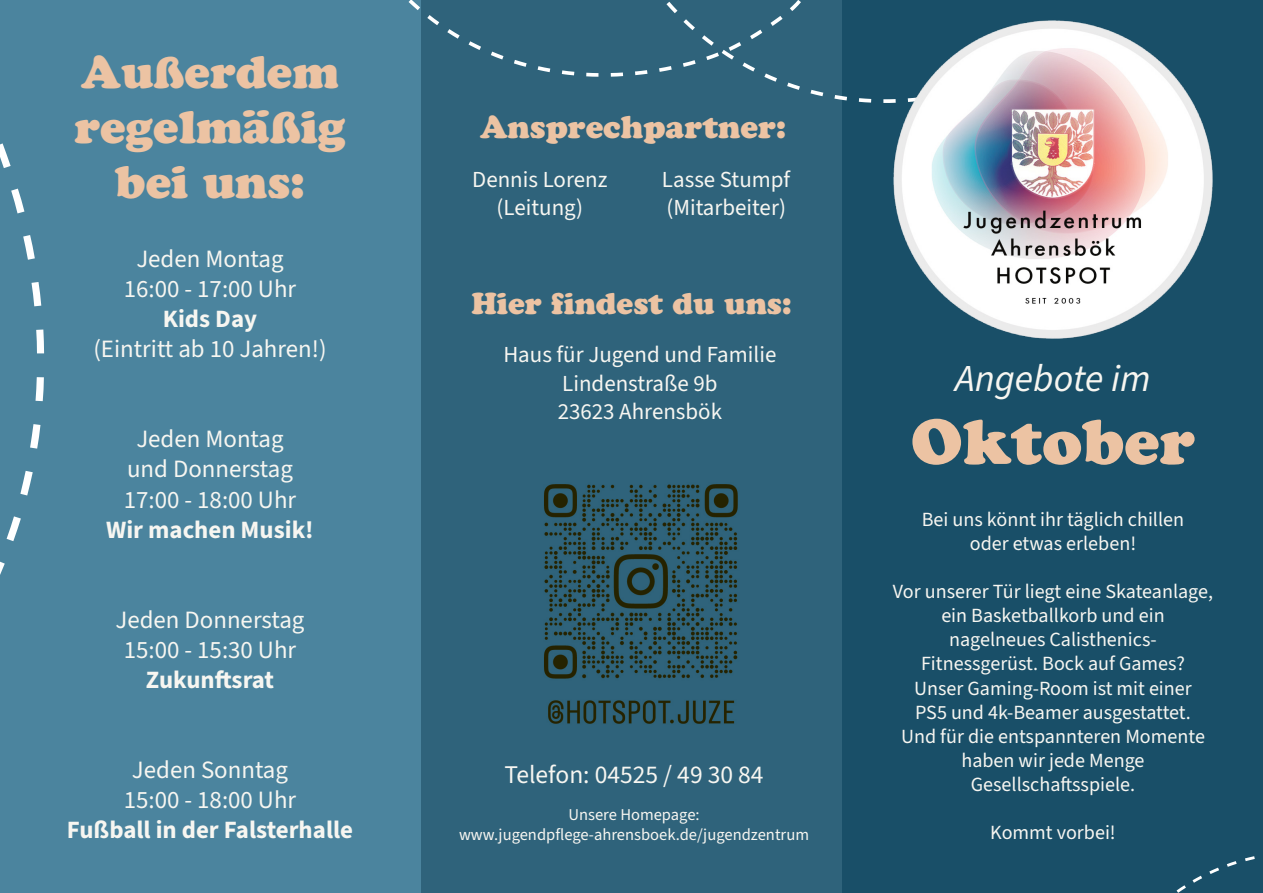
<style>
.page{position:relative;width:1263px;height:893px;background:#fff}
.page>*{position:absolute;margin:0;border:0;box-sizing:border-box;transform-origin:0 0}
.t1{font:63.3px "Cooper Black Std";color:#ecc3a3}
.t2{font:45.75px/54.9px "Cooper Black Std";color:#ecc3a3;text-align:center}
.t3{font:italic 38.1px "Source Sans 3";color:#f7f6f1}
.t4{font:31.65px "Cooper Black Std";color:#ecc3a3}
.t5{font:30.15px "Cooper Black Std";color:#ecc3a3}
.t6{font:25.5px "Source Sans 3";color:#f7f6f1}
.t7{font:24.9px/30px "Source Sans 3";color:#f7f6f1;text-align:center}
.t8{font:700 24.9px "Source Sans 3";color:#f7f6f1}
.t9{font:22.95px/28.5px "Source Sans 3";color:#f7f6f1;text-align:center}
.t10{font:20.1px/24.2px "Source Sans 3";color:#f7f6f1;text-align:center}
.t11{font:16.5px/20.5px "Source Sans 3";color:#f7f6f1;text-align:center}
</style>
<div class="page">
<div style="left:0;top:0;width:420px;height:893px;background:#4b849e"></div>
<div style="left:421px;top:0;width:420px;height:893px;background:#2f637b"></div>
<div style="left:843px;top:0;width:420px;height:893px;background:#194f68"></div>
<svg style="left:883px;top:99px;width:10px;height:4px"></svg>
<svg style="left:859px;top:98px;width:12px;height:5px"></svg>
<svg style="left:834px;top:95px;width:13px;height:5px"></svg>
<svg style="left:810px;top:90px;width:13px;height:6px"></svg>
<svg style="left:683px;top:60px;width:13px;height:7px"></svg>
<svg style="left:514px;top:60px;width:13px;height:7px"></svg>
<svg style="left:468px;top:41px;width:13px;height:9px"></svg>
<svg style="left:491px;top:52px;width:12px;height:7px"></svg>
<svg style="left:538px;top:66px;width:12px;height:6px"></svg>
<svg style="left:409px;top:0;width:11px;height:10px"></svg>
<svg style="left:427px;top:15px;width:12px;height:10px"></svg>
<svg style="left:447px;top:29px;width:13px;height:10px"></svg>
<svg style="left:659px;top:66px;width:13px;height:6px"></svg>
<svg style="left:635px;top:70px;width:12px;height:5px"></svg>
<svg style="left:683px;top:19px;width:12px;height:11px"></svg>
<svg style="left:702px;top:0;width:99px;height:90px"></svg>
<svg style="left:611px;top:73px;width:12px;height:4px"></svg>
<svg style="left:586px;top:73px;width:12px;height:4px"></svg>
<svg style="left:562px;top:70px;width:12px;height:5px"></svg>
<svg style="left:666px;top:2px;width:11px;height:11px"></svg>
<svg style="left:36px;top:377px;width:8px;height:24px"></svg>
<svg style="left:20px;top:471px;width:13px;height:24px"></svg>
<svg style="left:30px;top:424px;width:10px;height:25px"></svg>
<svg style="left:36px;top:329px;width:8px;height:24px"></svg>
<svg style="left:0;top:561px;width:5px;height:14px"></svg>
<svg style="left:7px;top:516px;width:14px;height:25px"></svg>
<svg style="left:0;top:143px;width:11px;height:25px"></svg>
<svg style="left:11px;top:189px;width:13px;height:24px"></svg>
<svg style="left:23px;top:235px;width:12px;height:25px"></svg>
<svg style="left:32px;top:282px;width:9px;height:24px"></svg>
<svg style="left:1209px;top:868px;width:10px;height:6px"></svg>
<svg style="left:1245px;top:856px;width:10px;height:5px"></svg>
<svg style="left:1227px;top:861px;width:10px;height:6px"></svg>
<svg style="left:1192px;top:876px;width:10px;height:7px"></svg>
<svg style="left:1176px;top:885px;width:10px;height:8px"></svg>
<img style="left:874px;top:0;width:358px;height:359px;border-radius:179px">
<img style="left:544px;top:484px;width:194px;height:240px">
<h2 class="t2" style="left:74px;top:44px;width:273px">Außerdem regelmäßig bei uns:</h2>
<p class="t7" style="left:124px;top:244px;width:174px">Jeden Montag<br>16:00 - 17:00 Uhr</p>
<p class="t8" style="left:163px;top:303px;width:96px">Kids Day</p>
<p class="t7" style="left:93px;top:334px;width:235px">(Eintritt ab 10 Jahren!)</p>
<p class="t7" style="left:124px;top:424px;width:174px">Jeden Montag und Donnerstag<br>17:00 - 18:00 Uhr</p>
<p class="t8" style="left:106px;top:513px;width:209px">Wir machen Musik!</p>
<p class="t7" style="left:115px;top:604px;width:190px">Jeden Donnerstag<br>15:00 - 15:30 Uhr</p>
<p class="t8" style="left:146px;top:663px;width:130px">Zukunftsrat</p>
<p class="t7" style="left:124px;top:754px;width:174px">Jeden Sonntag<br>15:00 - 18:00 Uhr</p>
<p class="t8" style="left:67px;top:813px;width:288px">Fußball in der Falsterhalle</p>
<h3 class="t4" style="left:480px;top:108px;width:307px">Ansprechpartner:</h3>
<p class="t9" style="left:472px;top:165px;width:137px">Dennis Lorenz (Leitung)</p>
<p class="t9" style="left:662px;top:165px;width:130px;text-align:left">Lasse Stumpf (Mitarbeiter)</p>
<h3 class="t5" style="left:471px;top:285px;width:322px">Hier findest du uns:</h3>
<p class="t9" style="left:503px;top:340px;width:275px">Haus für Jugend und Familie<br>Lindenstraße 9b<br>23623 Ahrensbök</p>
<p class="t6" style="left:504px;top:759px;width:261px">Telefon: 04525 / 49 30 84</p>
<p class="t11" style="left:459px;top:804px;width:351px">Unsere Homepage: www.jugendpflege-ahrensboek.de/jugendzentrum</p>
<h3 class="t3" style="left:955px;top:355px;width:197px">Angebote im</h3>
<h1 class="t1" style="left:911px;top:404px;width:286px">Oktober</h1>
<p class="t10" style="left:922px;top:507px;width:264px">Bei uns könnt ihr täglich chillen oder etwas erleben!</p>
<p class="t10" style="left:893px;top:579px;width:322px">Vor unserer Tür liegt eine Skateanlage, ein Basketballkorb und ein nagelneues Calisthenics-<br>Fitnessgerüst. Bock auf Games?<br>Unser Gaming-Room ist mit einer<br>PS5 und 4k-Beamer ausgestattet.<br>Und für die entspannteren Momente haben wir jede Menge<br>Gesellschaftsspiele.</p>
<p class="t10" style="left:990px;top:821px;width:127px">Kommt vorbei!</p>
</div>
